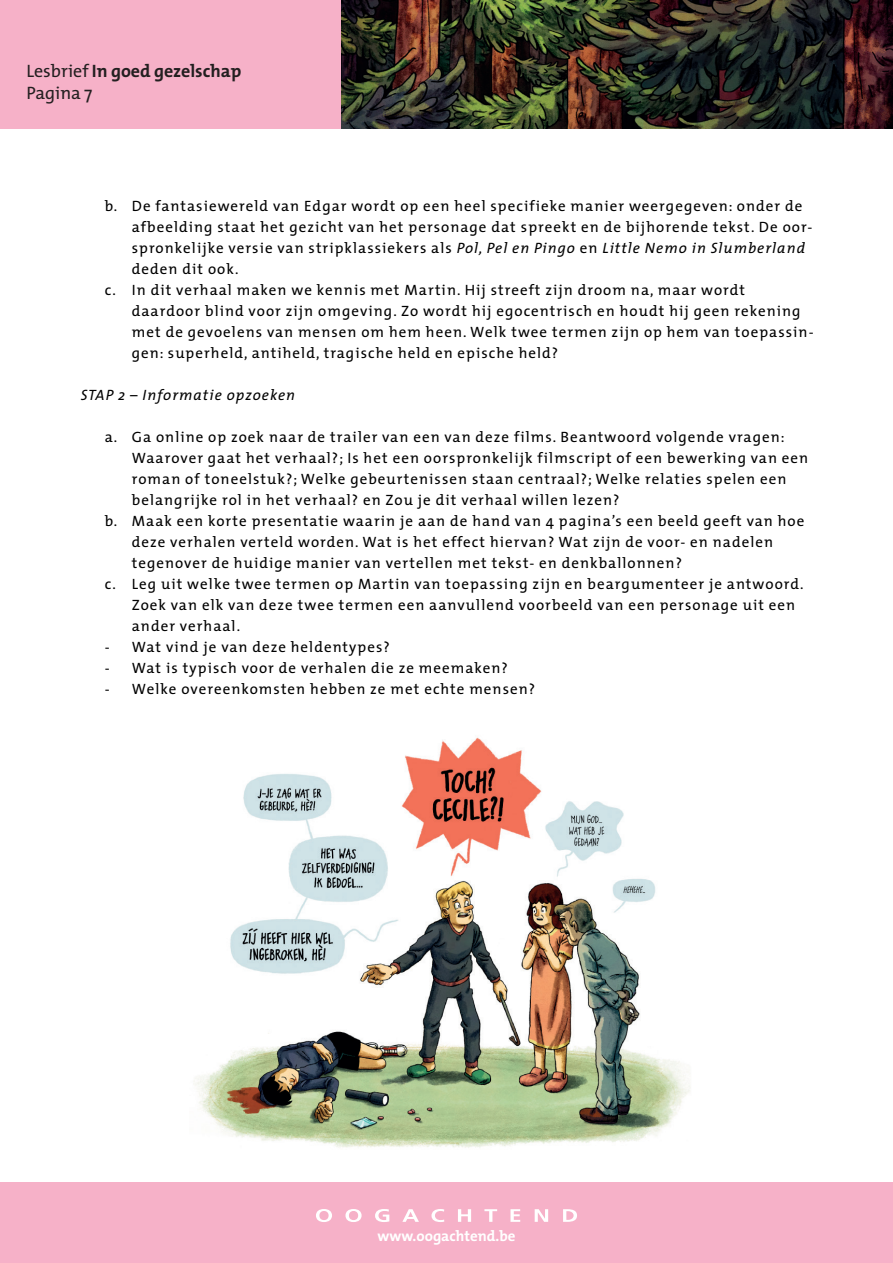
<style>
.page{position:relative;width:893px;height:1263px;background:#fff}
.page>*{position:absolute;margin:0;border:0;box-sizing:border-box;transform-origin:0 0}
.t1{font:700 18px "The Mix";color:#231f20}
.t2{font:18px "The Mix Plain";color:#231f20}
.t3{font:15px "The Mix Plain";letter-spacing:.07em;color:#000001}
.t4{font:italic 15px "The Mix";letter-spacing:.07em;color:#000001}
.t5{font:700 15px "The Mix";color:#fff}
.s1{font-family:"The Mix Plain";font-weight:400}
.s2{font-family:"The Mix";font-style:italic}
</style>
<div class="page">
<div style="left:0;top:1182px;width:893px;height:81px;background:#f6b1c8"></div>
<svg style="left:316px;top:1209px;width:16px;height:13px"></svg>
<svg style="left:345px;top:1209px;width:17px;height:13px"></svg>
<svg style="left:375px;top:1209px;width:14px;height:13px"></svg>
<svg style="left:402px;top:1209px;width:17px;height:13px"></svg>
<svg style="left:431px;top:1209px;width:13px;height:13px"></svg>
<svg style="left:458px;top:1209px;width:13px;height:13px"></svg>
<svg style="left:484px;top:1209px;width:13px;height:13px"></svg>
<svg style="left:510px;top:1209px;width:10px;height:13px"></svg>
<svg style="left:535px;top:1209px;width:13px;height:13px"></svg>
<svg style="left:563px;top:1209px;width:14px;height:13px"></svg>
<img style="left:340px;top:0;width:553px;height:128px">
<div style="left:0;top:0;width:340px;height:128px;background:#f6b1c8"></div>
<img style="left:194px;top:737px;width:497px;height:411px">
<p class="t1" style="left:27px;top:56px;width:216px"><span class="s1">Lesbrief</span> In goed gezelschap</p>
<p class="t2" style="left:27px;top:78px;width:67px">Pagina 7</p>
<p class="t3" style="left:105px;top:193px;width:699px">b. De fantasiewereld van Edgar wordt op een heel specifieke manier weergegeven: onder de</p>
<p class="t3" style="left:132px;top:214px;width:682px">afbeelding staat het gezicht van het personage dat spreekt en de bijhorende tekst. De oor-</p>
<p class="t3" style="left:132px;top:235px;width:675px">spronkelijke versie van stripklassiekers als <span class="s2">Pol, Pel en Pingo</span> en <span class="s2">Little Nemo in Slumberland</span></p>
<p class="t3" style="left:132px;top:256px;width:108px">deden dit ook.</p>
<p class="t3" style="left:105px;top:277px;width:642px">c. In dit verhaal maken we kennis met Martin. Hij streeft zijn droom na, maar wordt</p>
<p class="t3" style="left:132px;top:298px;width:670px">daardoor blind voor zijn omgeving. Zo wordt hij egocentrisch en houdt hij geen rekening</p>
<p class="t3" style="left:132px;top:319px;width:683px">met de gevoelens van mensen om hem heen. Welk twee termen zijn op hem van toepassin-</p>
<p class="t3" style="left:132px;top:340px;width:428px">gen: superheld, antiheld, tragische held en epische held?</p>
<p class="t4" style="left:81px;top:382px;width:216px">STAP 2 – Informatie opzoeken</p>
<p class="t3" style="left:105px;top:424px;width:681px">a. Ga online op zoek naar de trailer van een van deze films. Beantwoord volgende vragen:</p>
<p class="t3" style="left:132px;top:445px;width:678px">Waarover gaat het verhaal?; Is het een oorspronkelijk filmscript of een bewerking van een</p>
<p class="t3" style="left:132px;top:466px;width:656px">roman of toneelstuk?; Welke gebeurtenissen staan centraal?; Welke relaties spelen een</p>
<p class="t3" style="left:132px;top:487px;width:489px">belangrijke rol in het verhaal? en Zou je dit verhaal willen lezen?</p>
<p class="t3" style="left:105px;top:508px;width:701px">b. Maak een korte presentatie waarin je aan de hand van 4 pagina’s een beeld geeft van hoe</p>
<p class="t3" style="left:132px;top:529px;width:643px">deze verhalen verteld worden. Wat is het effect hiervan? Wat zijn de voor- en nadelen</p>
<p class="t3" style="left:132px;top:550px;width:552px">tegenover de huidige manier van vertellen met tekst- en denkballonnen?</p>
<p class="t3" style="left:105px;top:571px;width:700px">c. Leg uit welke twee termen op Martin van toepassing zijn en beargumenteer je antwoord.</p>
<p class="t3" style="left:132px;top:592px;width:665px">Zoek van elk van deze twee termen een aanvullend voorbeeld van een personage uit een</p>
<p class="t3" style="left:132px;top:613px;width:110px">ander verhaal.</p>
<p class="t3" style="left:105px;top:634px;width:287px">- Wat vind je van deze heldentypes?</p>
<p class="t3" style="left:105px;top:655px;width:405px">- Wat is typisch voor de verhalen die ze meemaken?</p>
<p class="t3" style="left:105px;top:676px;width:432px">- Welke overeenkomsten hebben ze met echte mensen?</p>
<p class="t5" style="left:377px;top:1223px;width:140px">www.oogachtend.be</p>
</div>
